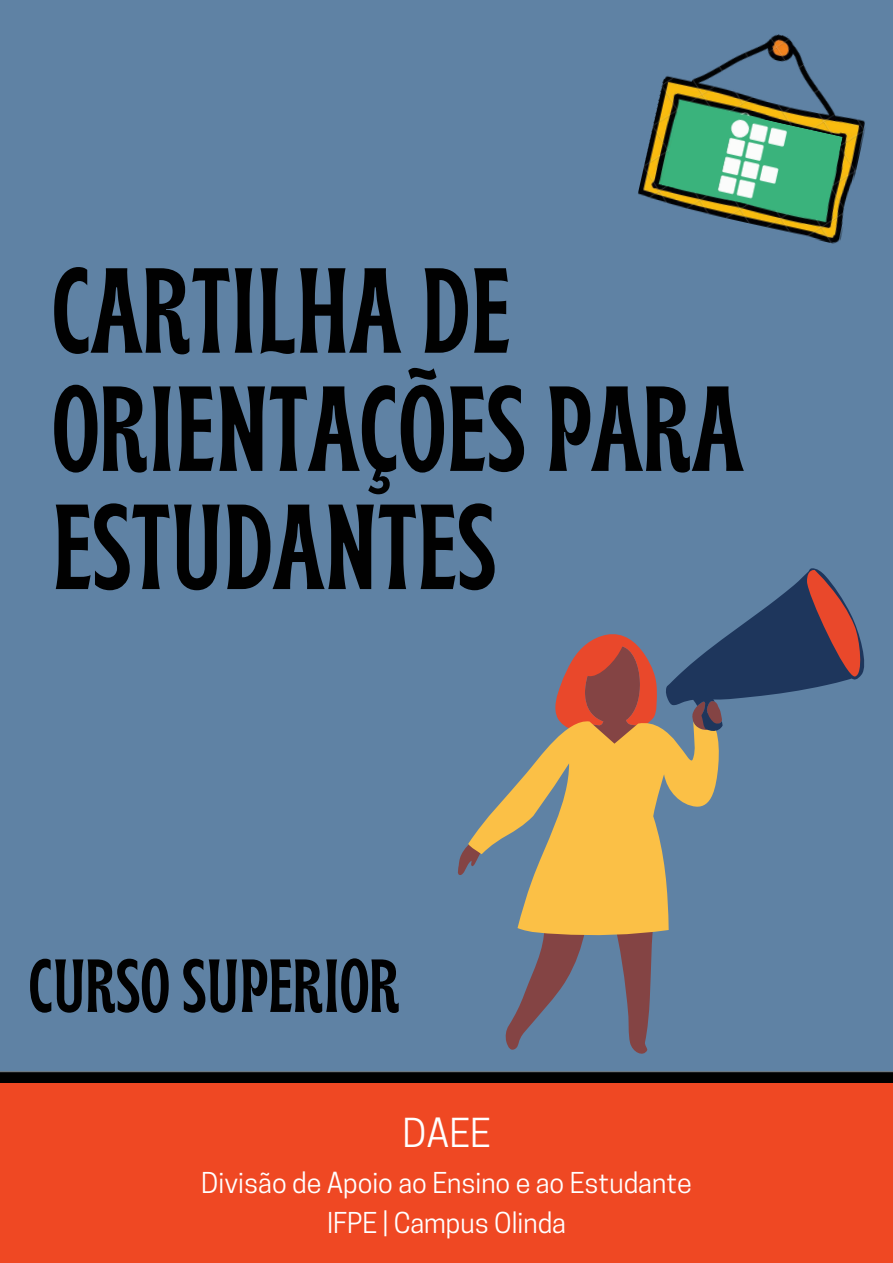
<style>
.page{position:relative;width:893px;height:1263px;background:#5f82a4}
.page>*{position:absolute;margin:0;border:0;box-sizing:border-box;transform-origin:0 0}
.t1{font:700 condensed 120.68px/118.1px "Brice";color:#010101}
.t2{font:700 condensed 75px "Brice";color:#010101}
.t3{font:37.5px "Cooper Hewitt";color:#fff}
.t4{font:27px/39.9px "Cooper Hewitt";color:#fff;text-align:center}
</style>
<div class="page">
<svg style="left:0;top:1071px;width:893px;height:12px;background:#0c0d0e"></svg>
<div style="left:0;top:1083px;width:893px;height:180px;background:#ef4823"></div>
<svg style="left:458px;top:845px;width:10px;height:30px"></svg>
<svg style="left:505px;top:936px;width:148px;height:118px"></svg>
<svg style="left:666px;top:568px;width:198px;height:158px"></svg>
<svg style="left:555px;top:634px;width:102px;height:83px"></svg>
<svg style="left:468px;top:717px;width:254px;height:219px;fill:#fbc046"></svg>
<img style="left:638px;top:34px;width:227px;height:210px">
<svg style="left:662px;top:101px;width:180px;height:120px;background:#4f8e59"></svg>
<img style="left:714px;top:116px;width:76px;height:90px">
<h1 class="t1" style="left:52px;top:263px;width:693px">CARTILHA DE<br>ORIENTAÇÕES PARA<br>ESTUDANTES</h1>
<h2 class="t2" style="left:29px;top:956px;width:373px">CURSO SUPERIOR</h2>
<h3 class="t3" style="left:402px;top:1118px;width:90px">DAEE</h3>
<p class="t4" style="left:201px;top:1166px;width:492px">Divisão de Apoio ao Ensino e ao Estudante<br>IFPE | Campus Olinda</p>
</div>
